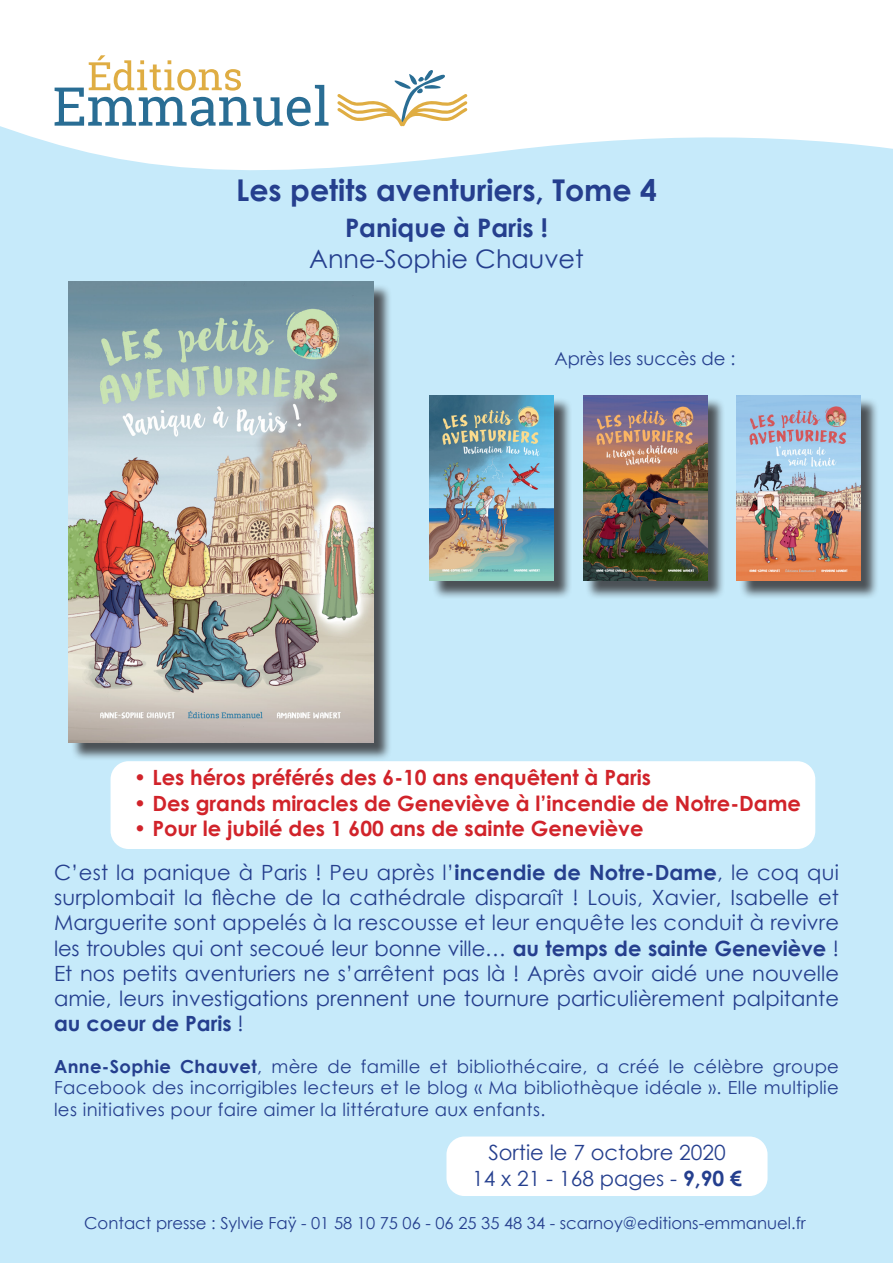
<style>
.page{position:relative;width:893px;height:1263px;background:#fff}
.page>*{position:absolute;margin:0;border:0;box-sizing:border-box;transform-origin:0 0}
.t1{font:700 30px "Century Gothic";color:#253f8e}
.t2{font:25.5px "Century Gothic";color:#253f8e}
.t3{font:700 25.5px "Century Gothic";color:#253f8e}
.t4{font:21px/25.2px "Century Gothic";color:#253f8e;text-align:justify}
.t5{font:700 21px "Century Gothic";color:#d1232a}
.t6{font:18px/21.6px "Century Gothic";letter-spacing:.02em;color:#253f8e;text-align:justify}
.t7{font:18px "Century Gothic";color:#253f8e}
.t8{font:16.5px "Century Gothic";color:#253f8e}
.s1{font-weight:700}
</style>
<div class="page">
<div style="left:0;top:17px;width:893px;height:1246px;background:#c6eafa"></div>
<svg style="left:0;top:17px;width:893px;height:154px;fill:#fff"></svg>
<svg style="left:336px;top:60px;width:131px;height:66px;background:#efebde"></svg>
<svg style="left:53px;top:48px;width:276px;height:78px;background:#d9e1e0"></svg>
<div style="left:71px;top:283px;width:322px;height:478px;background:#231f20;opacity:.75"></div>
<img style="left:69px;top:281px;width:305px;height:461px">
<div style="left:111px;top:761px;width:704px;height:88px;background:#fff;border-radius:18px"></div>
<div style="left:446px;top:1136px;width:321px;height:60px;background:#fff;border-radius:18px"></div>
<div style="left:431px;top:397px;width:141px;height:202px;background:#231f20;opacity:.75"></div>
<img style="left:429px;top:395px;width:124px;height:186px">
<div style="left:585px;top:397px;width:140px;height:202px;background:#231f20;opacity:.75"></div>
<img style="left:583px;top:395px;width:124px;height:186px">
<div style="left:739px;top:397px;width:140px;height:202px;background:#231f20;opacity:.75"></div>
<img style="left:737px;top:395px;width:124px;height:186px">
<p class="t1" style="left:236px;top:167px;width:422px">Les petits aventuriers, Tome 4</p>
<p class="t3" style="left:345px;top:208px;width:204px">Panique à Paris !</p>
<p class="t2" style="left:309px;top:241px;width:276px">Anne-Sophie Chauvet</p>
<p class="t7" style="left:555px;top:346px;width:182px">Après les succès de :</p>
<p class="t5" style="left:134px;top:762px;width:519px">• Les héros préférés des 6-10 ans enquêtent à Paris</p>
<p class="t5" style="left:134px;top:787px;width:668px">• Des grands miracles de Geneviève à l’incendie de Notre-Dame</p>
<p class="t5" style="left:134px;top:812px;width:511px">• Pour le jubilé des 1 600 ans de sainte Geneviève</p>
<p class="t4" style="left:54px;top:859px;width:786px">C’est la panique à Paris ! Peu après l’<span class="s1">incendie de Notre-Dame</span>, le coq qui surplombait la flèche de la cathédrale disparaît ! Louis, Xavier, Isabelle et Marguerite sont appelés à la rescousse et leur enquête les conduit à revivre les troubles qui ont secoué leur bonne ville… <span class="s1">au temps de sainte Geneviève</span> !<br>Et nos petits aventuriers ne s’arrêtent pas là ! Après avoir aidé une nouvelle amie, leurs investigations prennent une tournure particulièrement palpitante <span class="s1">au coeur de Paris</span> !</p>
<p class="t6" style="left:54px;top:1055px;width:786px"><span class="s1">Anne-Sophie Chauvet</span>, mère de famille et bibliothécaire, a créé le célèbre groupe Facebook des incorrigibles lecteurs et le blog « Ma bibliothèque idéale ». Elle multiplie les initiatives pour faire aimer la littérature aux enfants.</p>
<p class="t4" style="left:488px;top:1140px;width:239px">Sortie le 7 octobre 2020</p>
<p class="t4" style="left:472px;top:1165px;width:271px">14 x 21 - 168 pages - <span class="s1">9,90 €</span></p>
<p class="t8" style="left:84px;top:1211px;width:723px">Contact presse : Sylvie Faÿ - 01 58 10 75 06 - 06 25 35 48 34 - scarnoy@editions-emmanuel.fr</p>
</div>
